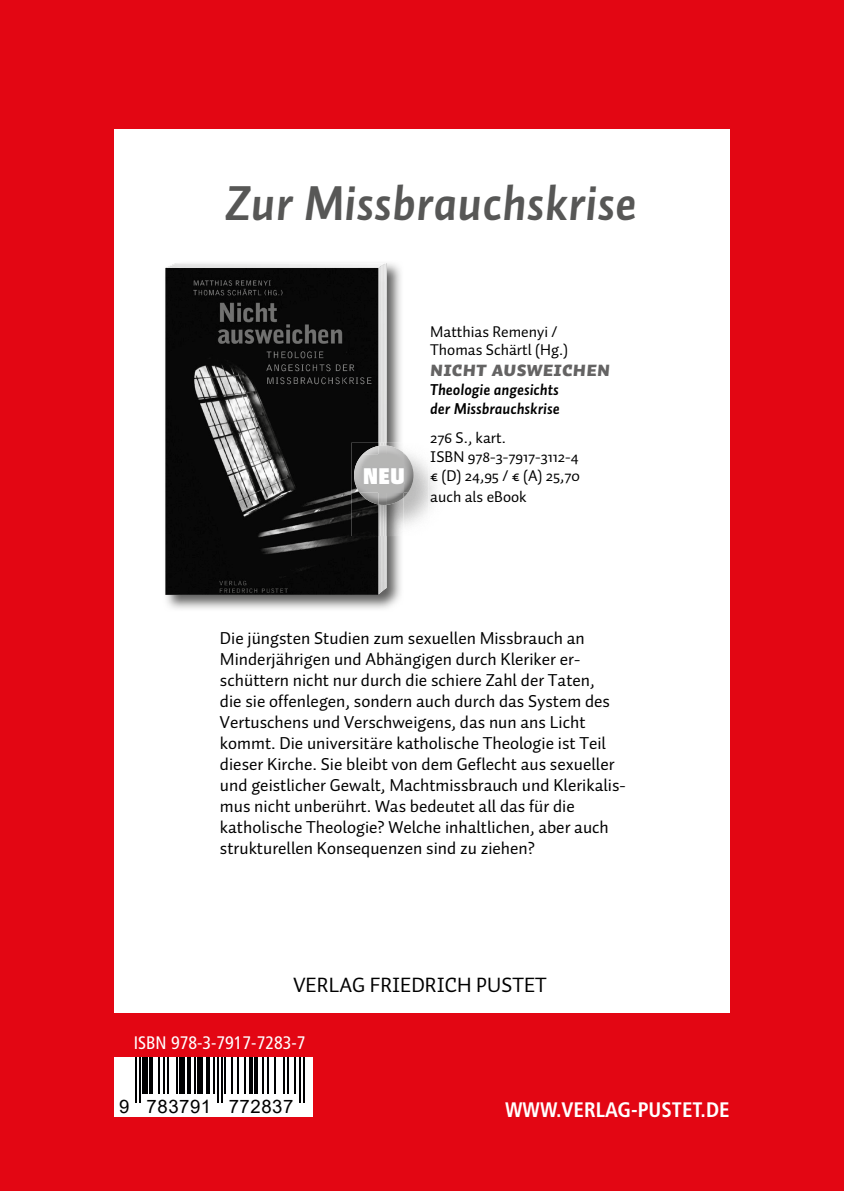
<style>
.page{position:relative;width:844px;height:1191px;background:#fff}
.page>*{position:absolute;margin:0;border:0;box-sizing:border-box;transform-origin:0 0}
.t1{font:italic 700 49px "Auto 1";letter-spacing:.005em;color:#575756}
.t2{font:900 23.1px "Akko Std";color:#fff}
.t3{font:21px "Auto 1";color:#000}
.t4{font:700 condensed 21px "Frutiger LT Std";color:#fff}
.t5{font:21px "Auto 1 Black Italic Sm Cp";color:#646363}
.t6{font:18.55px "Arial";letter-spacing:.03em;color:#000}
.t7{font:condensed 18.03px "Frutiger LT Std";color:#fff}
.t8{font:17.5px/21px "Auto 1";color:#000}
.t9{font:15.75px/18.9px "Auto 1";color:#000}
.t10{font:italic 700 15.75px/18.9px "Auto 1";color:#000}
</style>
<div class="page">
<div style="left:0;top:0;width:843px;height:1191px;background:#e30613"></div>
<div style="left:114px;top:1057px;width:199px;height:59px;background:#fff"></div>
<div style="left:114px;top:129px;width:615px;height:883px;background:#fff"></div>
<div style="left:114px;top:948px;width:612px;height:45px;background:#fff"></div>
<div style="left:428px;top:263px;width:264px;height:289px;background:#fff"></div>
<div style="left:165px;top:154px;width:531px;height:92px;background:#fff"></div>
<img style="left:163px;top:260px;width:240px;height:351px">
<img style="left:165px;top:263px;width:222px;height:332px">
<img style="left:165px;top:268px;width:213px;height:327px">
<img style="left:351px;top:443px;width:84px;height:93px">
<svg style="left:431px;top:451px;width:4px;height:11px"></svg>
<img style="left:430px;top:469px;width:5px;height:16px">
<svg style="left:431px;top:491px;width:4px;height:11px"></svg>
<img style="left:387px;top:445px;width:16px;height:9px">
<svg style="left:378px;top:445px;width:9px;height:9px"></svg>
<img style="left:362px;top:446px;width:16px;height:8px">
<svg style="left:403px;top:492px;width:5px;height:5px"></svg>
<img style="left:387px;top:492px;width:16px;height:13px">
<svg style="left:378px;top:492px;width:9px;height:13px"></svg>
<img style="left:359px;top:492px;width:19px;height:12px">
<img style="left:354px;top:454px;width:59px;height:38px">
<div style="left:362px;top:466px;width:43px;height:18px;background:#b4b4b4"></div>
<hr style="left:135px;top:1057px;width:2px;height:45px;background:#000001">
<hr style="left:138px;top:1057px;width:2px;height:45px;background:#000001">
<div style="left:142px;top:1057px;width:5px;height:36px;background:#000001"></div>
<hr style="left:149px;top:1057px;width:4px;height:36px;background:#000001">
<hr style="left:158px;top:1057px;width:2px;height:36px;background:#000001">
<hr style="left:163px;top:1057px;width:2px;height:36px;background:#000001">
<hr style="left:167px;top:1057px;width:2px;height:36px;background:#000001">
<hr style="left:176px;top:1057px;width:2px;height:36px;background:#000001">
<div style="left:180px;top:1057px;width:5px;height:36px;background:#000001"></div>
<hr style="left:187px;top:1057px;width:3px;height:36px;background:#000001">
<hr style="left:194px;top:1057px;width:2px;height:36px;background:#000001">
<div style="left:197px;top:1057px;width:6px;height:36px;background:#000001"></div>
<hr style="left:206px;top:1057px;width:4px;height:36px;background:#000001">
<hr style="left:213px;top:1057px;width:2px;height:36px;background:#000001">
<hr style="left:217px;top:1057px;width:2px;height:45px;background:#000001">
<hr style="left:221px;top:1057px;width:1px;height:45px;background:#000001">
<hr style="left:224px;top:1057px;width:2px;height:36px;background:#000001">
<hr style="left:231px;top:1057px;width:2px;height:36px;background:#000001">
<hr style="left:237px;top:1057px;width:1px;height:36px;background:#000001">
<hr style="left:244px;top:1057px;width:1px;height:36px;background:#000001">
<hr style="left:249px;top:1057px;width:4px;height:36px;background:#000001">
<hr style="left:254px;top:1057px;width:4px;height:36px;background:#000001">
<hr style="left:262px;top:1057px;width:1px;height:36px;background:#000001">
<hr style="left:267px;top:1057px;width:2px;height:36px;background:#000001">
<hr style="left:274px;top:1057px;width:2px;height:36px;background:#000001">
<hr style="left:283px;top:1057px;width:2px;height:36px;background:#000001">
<hr style="left:287px;top:1057px;width:1px;height:36px;background:#000001">
<hr style="left:294px;top:1057px;width:1px;height:36px;background:#000001">
<hr style="left:299px;top:1057px;width:2px;height:45px;background:#000001">
<hr style="left:303px;top:1057px;width:1px;height:45px;background:#000001">
<h1 class="t1" style="left:225px;top:185px;width:413px">Zur Missbrauchskrise</h1>
<h2 class="t2" style="left:362px;top:462px;width:44px">NEU</h2>
<p class="t9" style="left:430px;top:323px;width:139px">Matthias Remenyi /<br>Thomas Schärtl (Hg.)</p>
<p class="t5" style="left:430px;top:357px;width:181px">Nicht ausweichen</p>
<p class="t10" style="left:430px;top:382px;width:131px">Theologie angesichts der Missbrauchskrise</p>
<p class="t9" style="left:430px;top:430px;width:151px">276 S., kart.<br>ISBN 978-3-7917-3112-4 € (D) 24,95 / € (A) 25,70</p>
<p class="t9" style="left:430px;top:489px;width:98px">auch als eBook</p>
<p class="t8" style="left:220px;top:629px;width:407px">Die jüngsten Studien zum sexuellen Missbrauch an Minderjährigen und Abhängigen durch Kleriker er&shy;schüttern nicht nur durch die schiere Zahl der Taten,<br>die sie offenlegen, sondern auch durch das System des Vertuschens und Verschweigens, das nun ans Licht kommt. Die universitäre katholische Theologie ist Teil dieser Kirche. Sie bleibt von dem Geflecht aus sexueller und geistlicher Gewalt, Machtmissbrauch und Klerikalis&shy;mus nicht unberührt. Was bedeutet all das für die katholische Theologie? Welche inhaltlichen, aber auch strukturellen Konsequenzen sind zu ziehen?</p>
<p class="t3" style="left:293px;top:976px;width:255px">VERLAG FRIEDRICH PUSTET</p>
<p class="t7" style="left:134px;top:1033px;width:173px">ISBN 978-3-7917-7283-7</p>
<p class="t6" style="left:119px;top:1096px;width:176px">9 783791 772837</p>
<p class="t4" style="left:505px;top:1099px;width:226px">WWW.VERLAG-PUSTET.DE</p>
</div>
